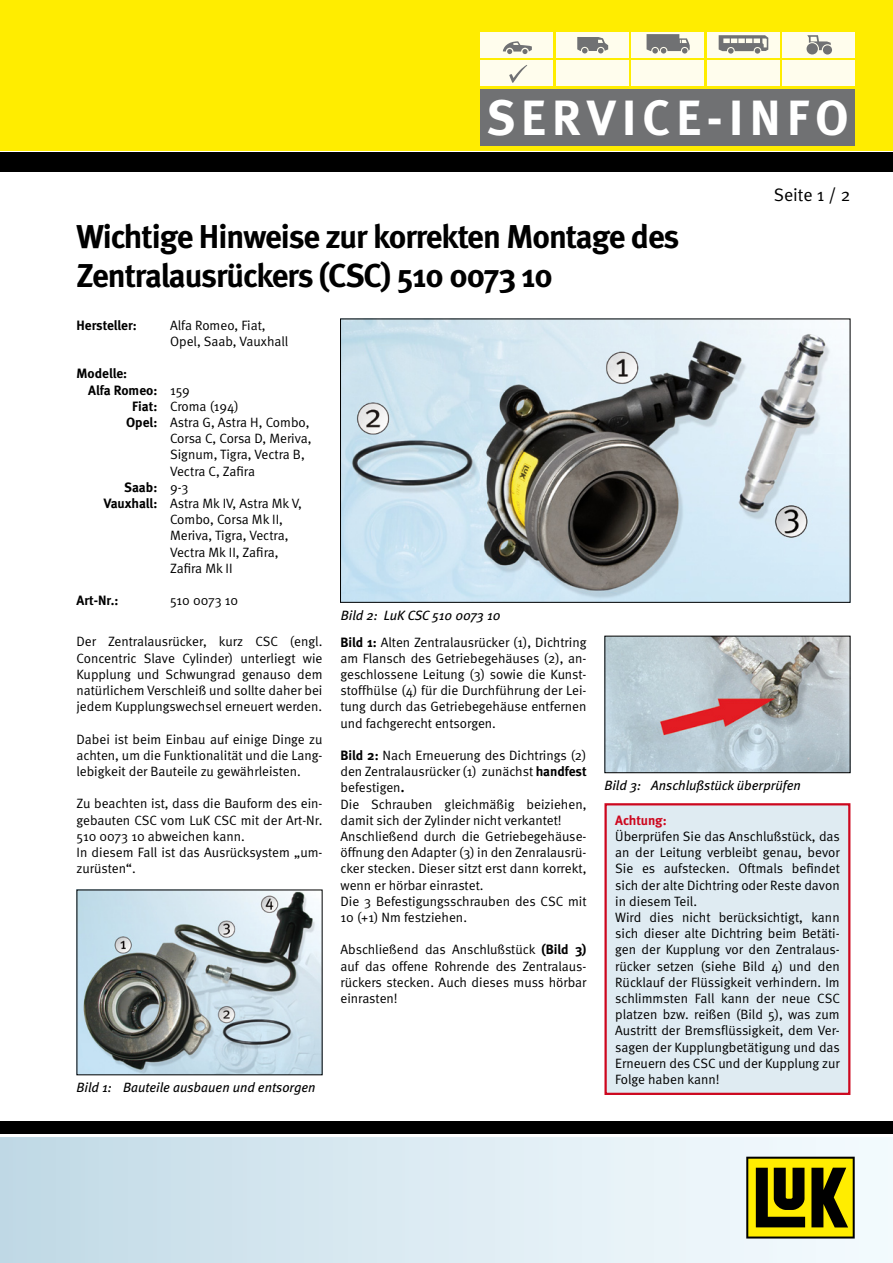
<style>
.page{position:relative;width:893px;height:1263px;background:#fff}
.page>*{position:absolute;margin:0;border:0;box-sizing:border-box;transform-origin:0 0}
.t1{font:700 49.5px "Meta";letter-spacing:.13em;color:#fff}
.t2{font:700 33px/39.6px "Meta";letter-spacing:-.03em;color:#000}
.t3{font:18px "Meta Normal";color:#000}
.t4{font:13.5px/16.2px "Meta Normal";color:#000}
.t5{font:italic 13.5px "Meta";color:#000}
.t6{font:700 13.5px/16.2px "Meta";color:#000}
.t7{font:700 13.5px "Meta";letter-spacing:-.01em;color:#cd071e}
.s1{font-family:"Meta Normal";font-weight:400}
.s2{font-family:"Meta";font-weight:700}
</style>
<div class="page">
<img style="left:342px;top:321px;width:506px;height:280px">
<div style="left:340px;top:319px;width:510px;height:284px;border:1px solid #000"></div>
<img style="left:79px;top:891px;width:241px;height:182px">
<img style="left:606px;top:638px;width:242px;height:133px">
<div style="left:604px;top:636px;width:246px;height:137px;border:1px solid #000"></div>
<div style="left:606px;top:804px;width:243px;height:290px;background:#dfebf2"></div>
<div style="left:604px;top:803px;width:246px;height:292px;border:2px solid #cd071e"></div>
<div style="left:0;top:1137px;width:893px;height:126px;background:linear-gradient(to right,#c2dae6,#f7fcff)"></div>
<div style="left:0;top:1121px;width:893px;height:13px;background:#000"></div>
<div style="left:0;top:152px;width:893px;height:19px;background:#000"></div>
<div style="left:0;top:0;width:893px;height:150px;background:#ffed00"></div>
<div style="left:480px;top:61px;width:73px;height:25px;background:#fffded"></div>
<div style="left:556px;top:61px;width:72px;height:25px;background:#fffded"></div>
<div style="left:631px;top:61px;width:73px;height:25px;background:#fffded"></div>
<div style="left:707px;top:61px;width:72px;height:25px;background:#fffded"></div>
<div style="left:782px;top:61px;width:73px;height:25px;background:#fffded"></div>
<div style="left:480px;top:32px;width:73px;height:25px;background:#fffded"></div>
<div style="left:556px;top:32px;width:72px;height:25px;background:#fffded"></div>
<div style="left:631px;top:32px;width:73px;height:25px;background:#fffded"></div>
<div style="left:707px;top:32px;width:72px;height:25px;background:#fffded"></div>
<div style="left:782px;top:32px;width:73px;height:25px;background:#fffded"></div>
<svg style="left:746px;top:1157px;width:109px;height:81px"></svg>
<svg style="left:503px;top:41px;width:29px;height:13px"></svg>
<svg style="left:577px;top:37px;width:31px;height:16px"></svg>
<svg style="left:647px;top:34px;width:43px;height:20px"></svg>
<svg style="left:719px;top:35px;width:49px;height:19px"></svg>
<svg style="left:806px;top:35px;width:26px;height:20px"></svg>
<div style="left:480px;top:89px;width:375px;height:57px;background:#707173"></div>
<svg style="left:509px;top:65px;width:18px;height:18px"></svg>
<h1 class="t1" style="left:486px;top:86px;width:364px">SERVICE-INFO</h1>
<h3 class="t3" style="left:774px;top:184px;width:78px">Seite 1 / 2</h3>
<h2 class="t2" style="left:77px;top:216px;width:604px">Wichtige Hinweise zur korrekten Montage des<br>Zentralausrückers (CSC) 510 0073 10</h2>
<p class="t6" style="left:77px;top:317px;width:62px">Hersteller:</p>
<p class="t4" style="left:170px;top:317px;width:120px">Alfa Romeo, Fiat,<br>Opel, Saab, Vauxhall</p>
<p class="t6" style="left:88px;top:365px;width:103px;text-indent:-12px">Modelle:<br>Alfa Romeo: <span class="s1">159</span></p>
<p class="t4" style="left:132px;top:398px;width:108px"><span class="s2">Fiat:</span> Croma (194)</p>
<p class="t4" style="left:126px;top:414px;width:185px"><span class="s2">Opel:</span> Astra G, Astra H, Combo,</p>
<p class="t4" style="left:170px;top:430px;width:143px">Corsa C, Corsa D, Meriva,</p>
<p class="t4" style="left:170px;top:446px;width:136px">Signum, Tigra, Vectra B,</p>
<p class="t4" style="left:170px;top:463px;width:87px">Vectra C, Zafira</p>
<p class="t6" style="left:124px;top:479px;width:66px">Saab: <span class="s1">9-3</span></p>
<p class="t4" style="left:170px;top:495px;width:133px;text-indent:-66px"><span class="s2">Vauxhall:</span> Astra Mk IV, Astra Mk V,<br>Combo, Corsa Mk II,<br>Meriva, Tigra, Vectra,<br>Vectra Mk II, Zafira,<br>Zafira Mk II</p>
<p class="t6" style="left:77px;top:592px;width:44px">Art-Nr.:</p>
<p class="t4" style="left:170px;top:592px;width:70px">510 0073 10</p>
<p class="t4" style="left:77px;top:633px;width:247px;text-align:justify">Der Zentralausrücker, kurz CSC (engl.<br>Concentric Slave Cylinder) unterliegt wie Kupplung und Schwungrad genauso dem natürlichem Verschleiß und sollte daher bei jedem Kupplungswechsel erneuert werden.</p>
<p class="t4" style="left:77px;top:731px;width:247px;text-align:justify">Dabei ist beim Einbau auf einige Dinge zu achten, um die Funktionalität und die Lang&shy;lebigkeit der Bauteile zu gewährleisten.</p>
<p class="t4" style="left:77px;top:795px;width:247px">Zu beachten ist, dass die Bauform des ein&shy;gebauten CSC vom LuK CSC mit der Art-Nr.<br>510 0073 10 abweichen kann.<br>In diesem Fall ist das Ausrücksystem „um&shy;zurüsten“.</p>
<p class="t5" style="left:341px;top:607px;width:161px">Bild 2: LuK CSC 510 0073 10</p>
<p class="t4" style="left:340px;top:634px;width:247px;text-align:justify"><span class="s2">Bild 1:</span> Alten Zentralausrücker (1), Dichtring am Flansch des Getriebegehäuses (2), an&shy;geschlossene Leitung (3) sowie die Kunst&shy;stoffhülse (4) für die Durchführung der Lei&shy;tung durch das Getriebegehäuse entfernen und fachgerecht entsorgen.</p>
<p class="t4" style="left:340px;top:747px;width:248px"><span class="s2">Bild 2:</span> Nach Erneuerung des Dichtrings (2) den Zentralausrücker (1) zunächst <span class="s2">handfest </span>befestigen<span class="s2">.<br></span>Die Schrauben gleichmäßig beiziehen, damit sich der Zylinder nicht verkantet!<br>Anschließend durch die Getriebegehäuse&shy;öffnung den Adapter (3) in den Zenralausrü&shy;cker stecken. Dieser sitzt erst dann korrekt, wenn er hörbar einrastet.<br>Die 3 Befestigungsschrauben des CSC mit 10 (+1) Nm festziehen.</p>
<p class="t4" style="left:340px;top:941px;width:247px;text-align:justify">Abschließend das Anschlußstück <span class="s2">(Bild 3) </span>auf das offene Rohrende des Zentralaus&shy;rückers stecken. Auch dieses muss hörbar einrasten!</p>
<p class="t5" style="left:604px;top:777px;width:198px">Bild 3: Anschlußstück überprüfen</p>
<p class="t7" style="left:615px;top:812px;width:53px">Achtung:</p>
<p class="t4" style="left:615px;top:828px;width:226px">Überprüfen Sie das Anschlußstück, das an der Leitung verbleibt genau, bevor Sie es aufstecken. Oftmals befindet sich der alte Dichtring oder Reste davon in diesem Teil.<br>Wird dies nicht berücksichtigt, kann sich dieser alte Dichtring beim Betäti&shy;gen der Kupplung vor den Zentralaus&shy;rücker setzen (siehe Bild 4) und den Rücklauf der Flüssigkeit verhindern. Im schlimmsten Fall kann der neue CSC platzen bzw. reißen (Bild 5), was zum Austritt der Bremsflüssigkeit, dem Ver&shy;sagen der Kupplungbetätigung und das Erneuern des CSC und der Kupplung zur Folge haben kann!</p>
<p class="t5" style="left:77px;top:1079px;width:241px">Bild 1: Bauteile ausbauen und entsorgen</p>
</div>
